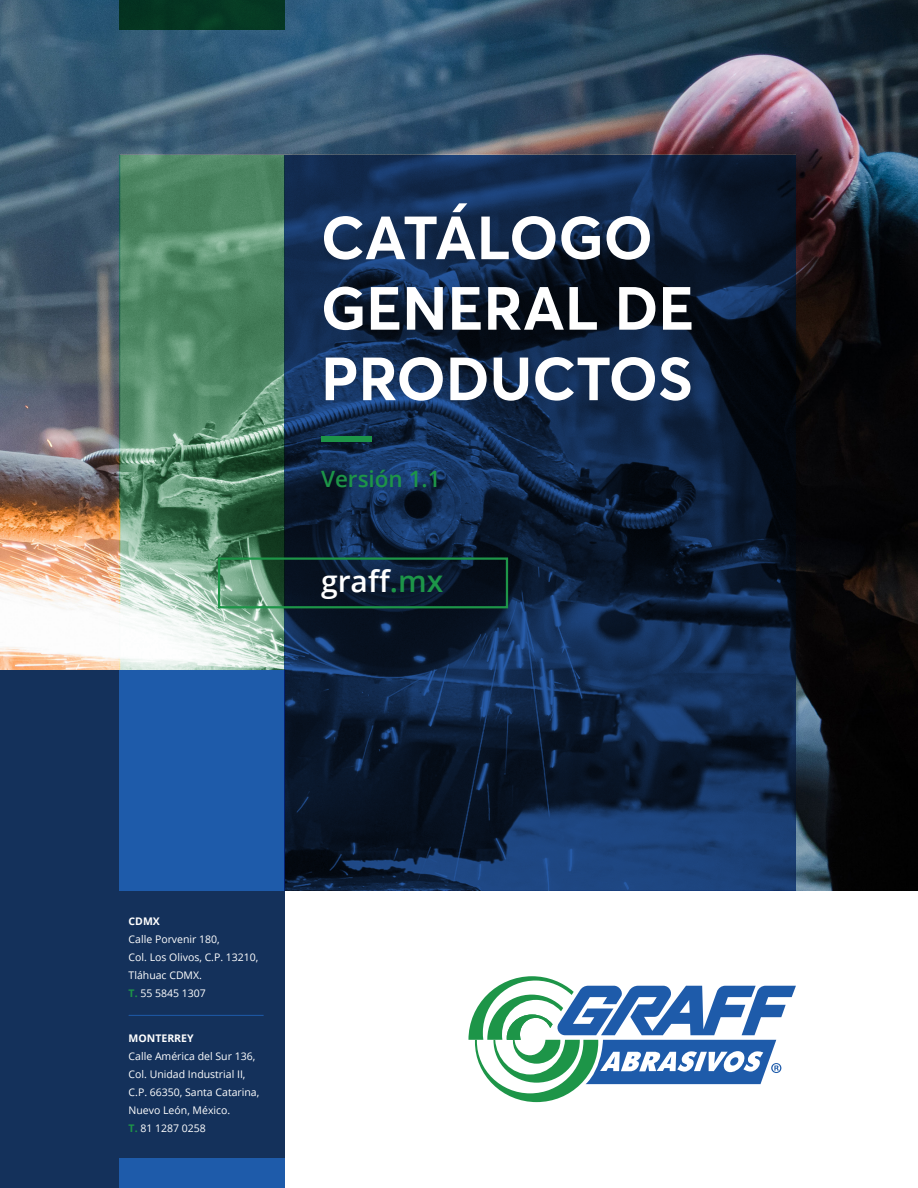
<style>
.page{position:relative;width:918px;height:1188px;background:#fff}
.page>*{position:absolute;margin:0;border:0;box-sizing:border-box;transform-origin:0 0}
.t1{font:700 60px "Averta";color:#fff}
.t2{font:600 30px "Open Sans";color:#fff}
.t3{font:600 22.5px "Open Sans";color:#1d9548}
.t4{font:10.5px/18px "Open Sans";color:#fff}
.t5{font:700 10.5px "Open Sans";color:#fff}
.s1{color:#1d9548}
.s2{font-weight:700;color:#1d9548}
</style>
<div class="page">
<img style="left:0;top:0;width:918px;height:891px">
<div style="left:0;top:671px;width:285px;height:517px;background:#14315b"></div>
<svg style="left:120px;top:155px;width:165px;height:515px;background:#69987b"></svg>
<div style="left:120px;top:671px;width:165px;height:220px;background:#1e5baa"></div>
<svg style="left:468px;top:976px;width:328px;height:126px"></svg>
<svg style="left:285px;top:155px;width:511px;height:736px;background:#0f2443"></svg>
<div style="left:120px;top:1159px;width:165px;height:29px;background:#1e5baa"></div>
<div style="left:120px;top:0;width:165px;height:29px;background:#053622"></div>
<hr style="left:129px;top:1015px;width:135px;height:1px;background:#1e5baa">
<div style="left:321px;top:436px;width:50px;height:5px;background:#1d9548"></div>
<div style="left:218px;top:557px;width:290px;height:51px;border:2px solid #1d9548"></div>
<p class="t1" style="left:321px;top:200px;width:333px">CATÁLOGO</p>
<p class="t1" style="left:321px;top:270px;width:375px">GENERAL DE</p>
<p class="t1" style="left:321px;top:341px;width:373px">PRODUCTOS</p>
<p class="t3" style="left:321px;top:463px;width:121px">Versión 1.1</p>
<p class="t2" style="left:321px;top:561px;width:124px">graff<span class="s1">.mx</span></p>
<p class="t5" style="left:129px;top:914px;width:33px">CDMX</p>
<p class="t4" style="left:129px;top:930px;width:93px">Calle Porvenir 180,</p>
<p class="t4" style="left:129px;top:948px;width:131px">Col. Los Olivos, C.P. 13210,<br>Tláhuac CDMX.</p>
<p class="t4" style="left:129px;top:984px;width:79px"><span class="s2">T.</span> 55 5845 1307</p>
<p class="t5" style="left:129px;top:1030px;width:67px">MONTERREY</p>
<p class="t4" style="left:129px;top:1047px;width:132px">Calle América del Sur 136,<br>Col. Unidad Industrial II,<br>C.P. 66350, Santa Catarina,<br>Nuevo León, México.</p>
<p class="t4" style="left:129px;top:1119px;width:79px"><span class="s2">T.</span> 81 1287 0258</p>
</div>
